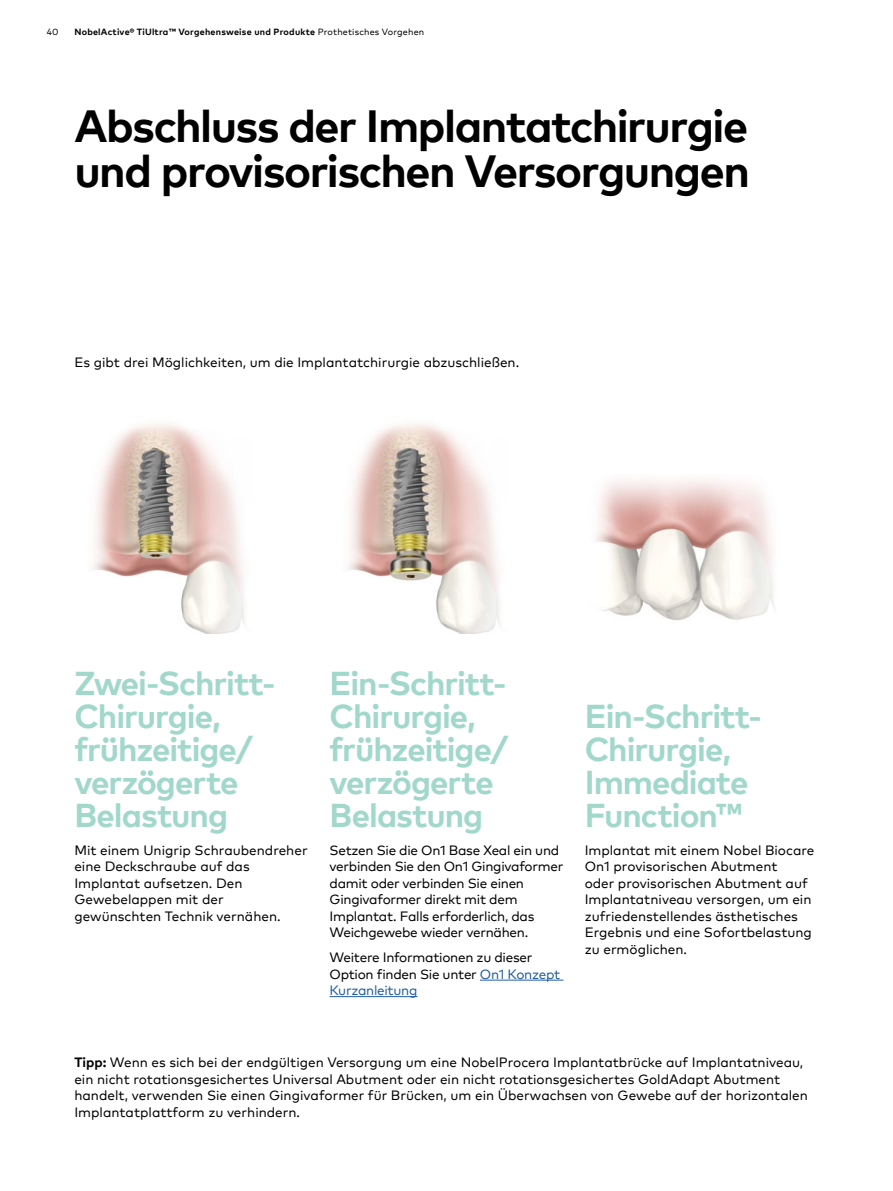
<style>
.page{position:relative;width:893px;height:1191px;background:#fff}
.page>*{position:absolute;margin:0;border:0;box-sizing:border-box;transform-origin:0 0}
.t1{font:700 45px/45px "Mark Pro";letter-spacing:-.035em;color:#000}
.t2{font:700 33px/33px "Mark Pro";letter-spacing:-.03em;color:#a2d8cb}
.t3{font:13.5px/16.5px "Mark Pro";color:#000}
.t4{font:13.5px/16.5px "Mark Pro";letter-spacing:-.02em;color:#000}
.t5{font:700 9px "Mark Pro";letter-spacing:.025em;color:#000}
.t6{font:9px "Mark Pro";color:#000}
.s1{font-weight:400}
.s2{color:#215e9e}
.s3{font-weight:700}
</style>
<div class="page">
<img style="left:348px;top:423px;width:152px;height:210px">
<img style="left:595px;top:478px;width:179px;height:143px">
<img style="left:93px;top:423px;width:152px;height:210px">
<hr style="left:480px;top:979px;width:83px;height:1px;background:#215e9e">
<hr style="left:330px;top:996px;width:87px;height:1px;background:#215e9e">
<p class="t6" style="left:47px;top:25px;width:13px">40</p>
<p class="t5" style="left:74px;top:25px;width:351px">NobelActive® TiUltra™ Vorgehensweise und Produkte <span class="s1">Prothetisches Vorgehen</span></p>
<h1 class="t1" style="left:74px;top:100px;width:677px">Abschluss der Implantatchirurgie und provisorischen Versorgungen</h1>
<p class="t3" style="left:74px;top:353px;width:446px">Es gibt drei Möglichkeiten, um die Implantatchirurgie abzuschließen.</p>
<h2 class="t2" style="left:74px;top:664px;width:203px">Zwei-Schritt-<br>Chirurgie, frühzeitige/ verzögerte<br>Belastung</h2>
<h2 class="t2" style="left:330px;top:664px;width:180px">Ein-Schritt-<br>Chirurgie, frühzeitige/ verzögerte<br>Belastung</h2>
<h2 class="t2" style="left:585px;top:697px;width:179px">Ein-Schritt-<br>Chirurgie,<br>Immediate<br>Function™</h2>
<p class="t3" style="left:74px;top:840px;width:235px">Mit einem Unigrip Schraubendreher eine Deckschraube auf das<br>Implantat aufsetzen. Den<br>Gewebelappen mit der gewünschten Technik vernähen.</p>
<p class="t3" style="left:585px;top:840px;width:231px">Implantat mit einem Nobel Biocare<br>On1 provisorischen Abutment<br>oder provisorischen Abutment auf<br>Implantatniveau versorgen, um ein zufriedenstellendes ästhetisches<br>Ergebnis und eine Sofortbelastung zu ermöglichen.</p>
<p class="t4" style="left:330px;top:840px;width:235px">Setzen Sie die On1 Base Xeal ein und verbinden Sie den On1 Gingivaformer damit oder verbinden Sie einen Gingivaformer direkt mit dem Implantat. Falls erforderlich, das Weichgewebe wieder vernähen.</p>
<p class="t4" style="left:330px;top:948px;width:232px">Weitere Informationen zu dieser<br>Option finden Sie unter <span class="s2">On1 Konzept<br>Kurzanleitung</span></p>
<p class="t3" style="left:74px;top:1053px;width:735px"><span class="s3">Tipp:</span> Wenn es sich bei der endgültigen Versorgung um eine NobelProcera Implantatbrücke auf Implantatniveau, ein nicht rotationsgesichertes Universal Abutment oder ein nicht rotationsgesichertes GoldAdapt Abutment handelt, verwenden Sie einen Gingivaformer für Brücken, um ein Überwachsen von Gewebe auf der horizontalen Implantatplattform zu verhindern.</p>
</div>
